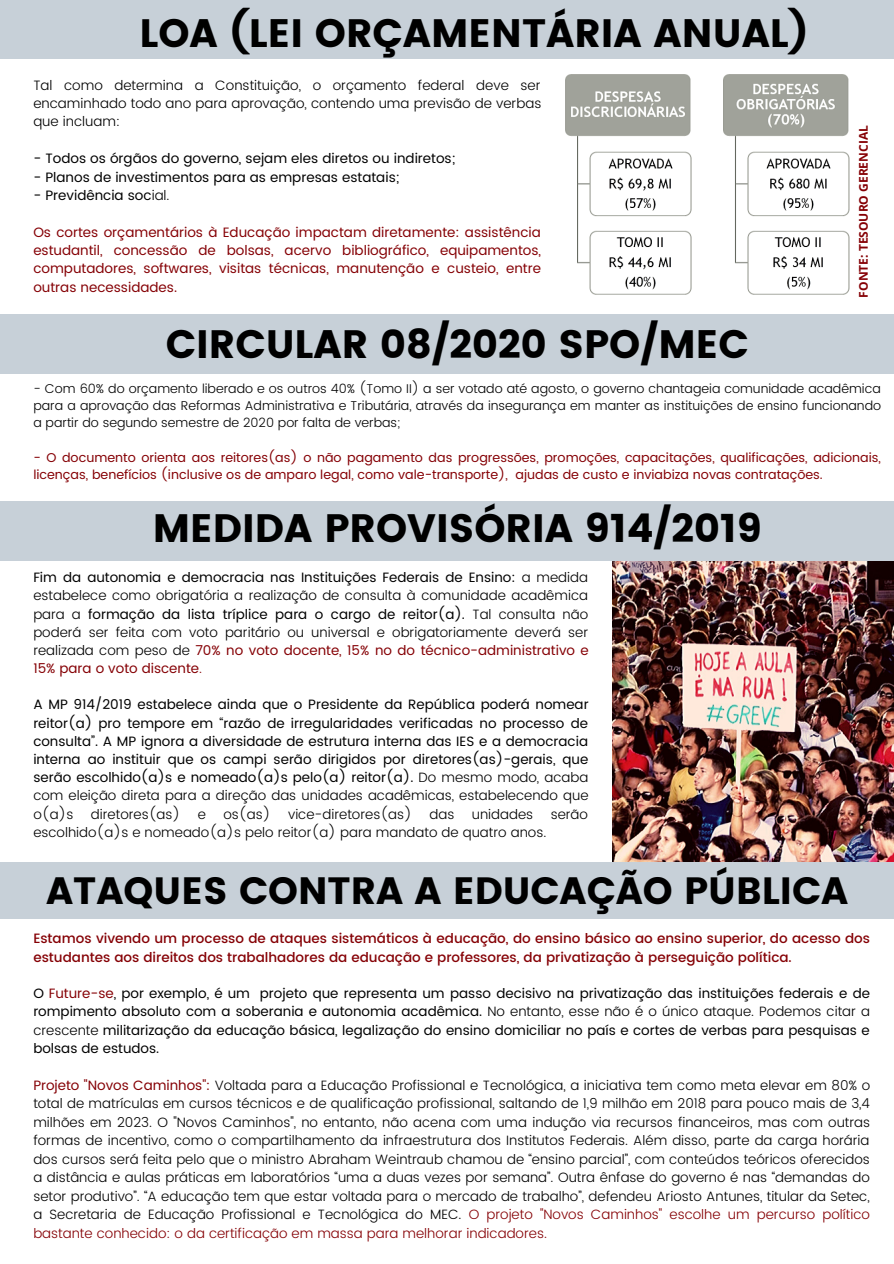
<style>
.page{position:relative;width:894px;height:1264px;background:#fff}
.page>*{position:absolute;margin:0;border:0;box-sizing:border-box;transform-origin:0 0}
.t1{font:39.6px "Poppins";color:#000}
.t2{font:37.95px "Poppins";color:#000}
.t3{font:300 13.5px/18.5px "Poppins";color:#000;text-align:justify}
.t4{font:13.5px/18.1px "Poppins";color:#000;text-align:justify}
.t5{font:13.5px/18.3px "Poppins";color:#850005;text-align:justify}
.t6{font:500 13.5px/18.5px "Poppins";color:#850005}
.t7{font:300 12.75px/17.2px "Poppins";color:#000;text-align:justify}
.t8{font:12.75px/17.2px "Poppins";color:#850005}
.t9{font:700 12px "Open Sans";color:#850005}
.s1{font-weight:300}
.s2{font-weight:400}
.s3{font-weight:400;color:#850005}
.s4{color:#850005}
</style>
<div class="page">
<img style="left:565px;top:74px;width:285px;height:221px">
<img style="left:612px;top:560px;width:281px;height:302px">
<div style="left:0;top:0;width:893px;height:59px;background:#c7d0d8"></div>
<div style="left:0;top:314px;width:893px;height:59px;background:#c7d0d8"></div>
<div style="left:0;top:501px;width:893px;height:59px;background:#c7d0d8"></div>
<div style="left:0;top:862px;width:893px;height:56px;background:#c7d0d8"></div>
<h1 class="t1" style="left:139px;top:10px;width:670px">LOA (LEI ORÇAMENTÁRIA ANUAL)</h1>
<p class="t3" style="left:33px;top:76px;width:509px">Tal como determina a Constituição, o orçamento federal deve ser encaminhado todo ano para aprovação, contendo uma previsão de verbas que incluam:</p>
<p class="t4" style="left:33px;top:149px;width:423px">- Todos os órgãos do governo, sejam eles diretos ou indiretos;</p>
<p class="t4" style="left:33px;top:168px;width:367px">- Planos de investimentos para as empresas estatais;</p>
<p class="t4" style="left:33px;top:186px;width:138px">- Previdência soc<span class="s1">ial.</span></p>
<p class="t5" style="left:33px;top:223px;width:509px">Os cortes orçamentários à Educação impactam diretamente: assistência estudantil, concessão de bolsas, acervo bibliográfico, equipamentos, computadores, softwares, visitas técnicas, manutenção e custeio, entre outras necessidades.</p>
<h1 class="t1" style="left:166px;top:321px;width:584px">CIRCULAR 08/2020 SPO/MEC</h1>
<p class="t9" style="left:854px;top:297px;width:174px;rotate:-90deg">FONTE: TESOURO GERENCIAL</p>
<p class="t7" style="left:33px;top:380px;width:849px">- Com 60% do orçamento liberado e os outros 40% (Tomo II) a ser votado até agosto, o governo chantageia comunidade acadêmica para a aprovação das Reformas Administrativa e Tributária, através da insegurança em manter as instituições de ensino funcionando a partir do segundo semestre de 2020 por falta de verbas;</p>
<p class="t8" style="left:33px;top:449px;width:848px">- O documento orienta aos reitores(as) o não pagamento das progressões, promoções, capacitações, qualificações, adicionais, licenças, benefícios (inclusive os de amparo legal, como vale-transporte), ajudas de custo e inviabiza novas contratações.</p>
<h1 class="t1" style="left:153px;top:505px;width:610px">MEDIDA PROVISÓRIA 914/2019</h1>
<p class="t3" style="left:33px;top:568px;width:557px"><span class="s2">Fim da autonomia e democracia nas Instituições Federais de Ensino:</span> a medida estabelece como obrigatória a realização de consulta à comunidade acadêmica para a <span class="s2">formação da lista tríplice para o cargo de reitor(a).</span> Tal consulta não poderá ser feita com voto paritário ou universal e obrigatoriamente deverá ser realizada com peso de <span class="s3">70% no voto docente, 15% no do técnico-administrativo e 15% para o voto discente</span><span class="s4">.</span></p>
<p class="t4" style="left:33px;top:695px;width:556px">A MP 914/2019 estabelece ainda que o Presidente da República poderá nomear reitor(a) pro tempore em “razão de irregularidades verificadas no processo de consulta”. A MP ignora a diversidade de estrutura interna das IES e a democracia interna ao instituir que os campi serão dirigidos por diretores(as)-gerais, que serão escolhido(a)s e nomeado(a)s pelo(a) reitor(a). <span class="s1">Do mesmo modo, acaba com eleição direta para a direção das unidades acadêmicas, estabelecendo que o(a)s</span></p>
<p class="t3" style="left:91px;top:804px;width:91px">diretores(as)</p>
<p class="t3" style="left:198px;top:804px;width:10px">e</p>
<p class="t3" style="left:223px;top:804px;width:49px">os(as)</p>
<p class="t3" style="left:288px;top:804px;width:125px">vice-diretores(as)</p>
<p class="t3" style="left:429px;top:804px;width:26px">das</p>
<p class="t3" style="left:471px;top:804px;width:63px">unidades</p>
<p class="t3" style="left:550px;top:804px;width:39px">serão</p>
<p class="t3" style="left:33px;top:822px;width:514px">escolhido(a)s e nomeado(a)s pelo reitor(a) para mandato de quatro anos.</p>
<h2 class="t2" style="left:46px;top:868px;width:803px">ATAQUES CONTRA A EDUCAÇÃO PÚBLICA</h2>
<p class="t6" style="left:33px;top:929px;width:838px">Estamos vivendo um processo de ataques sistemáticos à educação, do ensino básico ao ensino superior, do acesso dos estudantes aos direitos dos trabalhadores da educação e professores, da privatização à perseguição política.</p>
<p class="t4" style="left:33px;top:983px;width:838px">O <span class="s4">Future-se</span>, por exemplo, é um projeto que representa um passo decisivo na privatização das instituições federais e de rompimento absoluto com a soberania e autonomia acadêmica. <span class="s1">No entanto, esse não é o único ataque. Podemos citar a crescente</span> militarização da educação básica, legalização do ensino domiciliar no país e cortes de verbas para pesquisas e bolsas de estudos.</p>
<p class="t3" style="left:33px;top:1076px;width:838px"><span class="s3">Projeto "Novos Caminhos":</span> Voltada para a Educação Profissional e Tecnológica, a iniciativa tem como meta elevar em 80% o total de matrículas em cursos técnicos e de qualificação profissional, saltando de 1,9 milhão em 2018 para pouco mais de 3,4 milhões em 2023. O "Novos Caminhos", no entanto, não acena com uma indução via recursos financeiros, mas com outras formas de incentivo, como o compartilhamento da infraestrutura dos Institutos Federais. Além disso, parte da carga horária dos cursos será feita pelo que o ministro Abraham Weintraub chamou de “ensino parcial”, com conteúdos teóricos oferecidos a distância e aulas práticas em laboratórios “uma a duas vezes por semana”. Outra ênfase do governo é nas “demandas do setor produtivo”. “A educação tem que estar voltada para o mercado de trabalho”, defendeu Ariosto Antunes, titular da Setec, a Secretaria de Educação Profissional e Tecnológica do MEC. <span class="s4">O projeto "Novos Caminhos" escolhe um percurso político bastante conhecido: o da certificação em massa para melhorar indicadores.</span></p>
</div>
